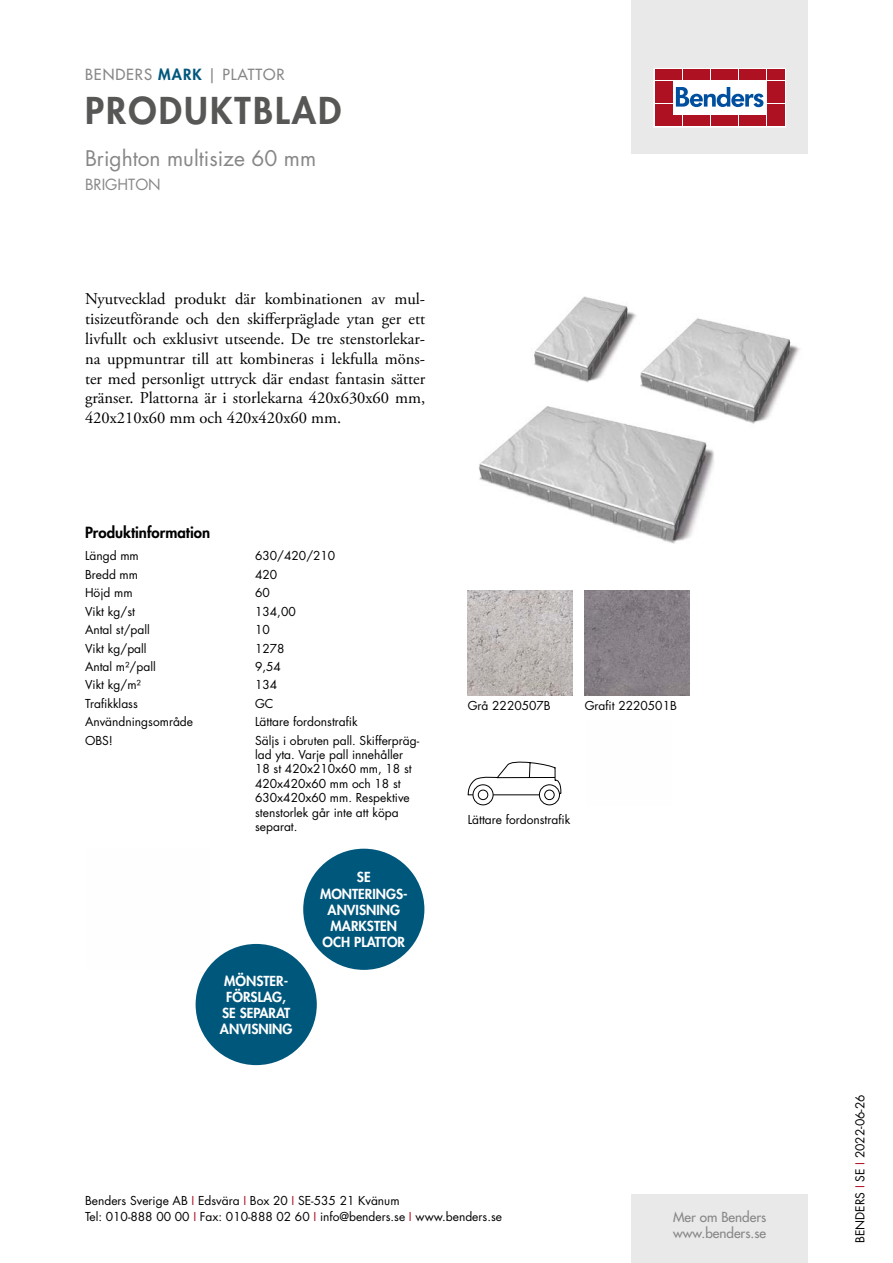
<style>
.page{position:relative;width:893px;height:1263px;background:#fff}
.page>*{position:absolute;margin:0;border:0;box-sizing:border-box;transform-origin:0 0}
.t1{font:800 36px "Futura Std";letter-spacing:.06em;color:#575756}
.t2{font:21px "Futura Std";color:#878787}
.t3{font:16.5px/19.8px "Adobe Garamond Pro";color:#000;text-align:justify}
.t4{font:500 15px "Futura Std";letter-spacing:.06em;color:#878787}
.t5{font:800 15px "Futura Std";color:#000}
.t6{font:15px "Futura Std";color:#878787}
.t7{font:800 13.5px/16.2px "Futura Std";color:#fff;text-align:center}
.t8{font:500 13.5px/16.2px "Futura Std";color:#878787}
.t9{font:12px/14.4px "Futura Std";color:#000}
.s1{font-weight:800;color:#00577c}
.s2{color:#ae1122}
</style>
<div class="page">
<div style="left:631px;top:0;width:177px;height:153px;background:#e9e9e9"></div>
<div style="left:631px;top:1195px;width:177px;height:68px;background:#e9e9e9"></div>
<svg style="left:656px;top:70px;width:128px;height:55px;background:#ebc5ca"></svg>
<div style="left:654px;top:68px;width:132px;height:59px;border:1px solid #fff"></div>
<div style="left:655px;top:70px;width:8px;height:10px;background:#ae1122"></div>
<div style="left:664px;top:70px;width:8px;height:10px;background:#ae1122"></div>
<div style="left:655px;top:81px;width:8px;height:10px;background:#ae1122"></div>
<div style="left:664px;top:81px;width:8px;height:10px;background:#ae1122"></div>
<div style="left:655px;top:93px;width:8px;height:10px;background:#ae1122"></div>
<div style="left:664px;top:93px;width:8px;height:10px;background:#ae1122"></div>
<div style="left:655px;top:104px;width:8px;height:11px;background:#ae1122"></div>
<div style="left:664px;top:104px;width:8px;height:11px;background:#ae1122"></div>
<div style="left:655px;top:116px;width:8px;height:10px;background:#ae1122"></div>
<div style="left:664px;top:116px;width:8px;height:10px;background:#ae1122"></div>
<div style="left:674px;top:70px;width:8px;height:10px;background:#ae1122"></div>
<div style="left:683px;top:70px;width:8px;height:10px;background:#ae1122"></div>
<div style="left:692px;top:70px;width:8px;height:10px;background:#ae1122"></div>
<div style="left:702px;top:70px;width:8px;height:10px;background:#ae1122"></div>
<div style="left:711px;top:70px;width:8px;height:10px;background:#ae1122"></div>
<div style="left:720px;top:70px;width:8px;height:10px;background:#ae1122"></div>
<div style="left:730px;top:70px;width:8px;height:10px;background:#ae1122"></div>
<div style="left:739px;top:70px;width:8px;height:10px;background:#ae1122"></div>
<div style="left:748px;top:70px;width:8px;height:10px;background:#ae1122"></div>
<div style="left:758px;top:70px;width:8px;height:10px;background:#ae1122"></div>
<div style="left:674px;top:116px;width:8px;height:10px;background:#ae1122"></div>
<div style="left:683px;top:116px;width:8px;height:10px;background:#ae1122"></div>
<div style="left:692px;top:116px;width:8px;height:10px;background:#ae1122"></div>
<div style="left:702px;top:116px;width:8px;height:10px;background:#ae1122"></div>
<div style="left:711px;top:116px;width:8px;height:10px;background:#ae1122"></div>
<div style="left:720px;top:116px;width:8px;height:10px;background:#ae1122"></div>
<div style="left:730px;top:116px;width:8px;height:10px;background:#ae1122"></div>
<div style="left:739px;top:116px;width:8px;height:10px;background:#ae1122"></div>
<div style="left:748px;top:116px;width:8px;height:10px;background:#ae1122"></div>
<div style="left:758px;top:116px;width:8px;height:10px;background:#ae1122"></div>
<div style="left:767px;top:70px;width:8px;height:10px;background:#ae1122"></div>
<div style="left:776px;top:70px;width:8px;height:10px;background:#ae1122"></div>
<div style="left:767px;top:81px;width:8px;height:10px;background:#ae1122"></div>
<div style="left:776px;top:81px;width:8px;height:10px;background:#ae1122"></div>
<div style="left:767px;top:93px;width:8px;height:10px;background:#ae1122"></div>
<div style="left:776px;top:93px;width:8px;height:10px;background:#ae1122"></div>
<div style="left:767px;top:104px;width:8px;height:11px;background:#ae1122"></div>
<div style="left:776px;top:104px;width:8px;height:11px;background:#ae1122"></div>
<div style="left:767px;top:116px;width:8px;height:10px;background:#ae1122"></div>
<div style="left:776px;top:116px;width:8px;height:10px;background:#ae1122"></div>
<svg style="left:676px;top:87px;width:87px;height:20px;background:#89add2"></svg>
<div style="left:303px;top:849px;width:121px;height:121px;background:#00577c;border-radius:50%"></div>
<div style="left:196px;top:944px;width:121px;height:121px;background:#00577c;border-radius:50%"></div>
<img style="left:478px;top:296px;width:322px;height:248px">
<img style="left:468px;top:590px;width:105px;height:105px">
<img style="left:585px;top:590px;width:105px;height:105px">
<svg style="left:473px;top:785px;width:20px;height:20px"></svg>
<div style="left:473px;top:784px;width:20px;height:21px;border:1px solid #000;border-radius:50%"></div>
<svg style="left:539px;top:785px;width:20px;height:20px"></svg>
<div style="left:539px;top:784px;width:21px;height:21px;border:1px solid #000;border-radius:50%"></div>
<svg style="left:468px;top:762px;width:93px;height:38px"></svg>
<p class="t4" style="left:85px;top:65px;width:201px">BENDERS <span class="s1">MARK</span> | PLATTOR</p>
<h1 class="t1" style="left:85px;top:87px;width:258px">PRODUKTBLAD</h1>
<h2 class="t2" style="left:85px;top:144px;width:233px">Brighton multisize 60 mm</h2>
<p class="t6" style="left:85px;top:175px;width:77px">BRIGHTON</p>
<p class="t3" style="left:85px;top:290px;width:342px">Nyutvecklad produkt där kombinationen av mul&shy;tisizeutförande och den skifferpräglade ytan ger ett livfullt och exklusivt utseende. De tre stenstorlekar&shy;na uppmuntrar till att kombineras i lekfulla möns&shy;ter med personligt uttryck där endast fantasin sätter gränser. Plattorna är i storlekarna 420x630x60 mm, 420x210x60 mm och 420x420x60 mm.</p>
<p class="t5" style="left:85px;top:522px;width:127px">Produktinformation</p>
<p class="t9" style="left:85px;top:549px;width:55px">Längd mm</p>
<p class="t9" style="left:255px;top:549px;width:82px">630/420/210</p>
<p class="t9" style="left:85px;top:567px;width:55px">Bredd mm</p>
<p class="t9" style="left:255px;top:567px;width:24px">420</p>
<p class="t9" style="left:85px;top:586px;width:49px">Höjd mm</p>
<p class="t9" style="left:255px;top:586px;width:16px">60</p>
<p class="t9" style="left:85px;top:604px;width:51px">Vikt kg/st</p>
<p class="t9" style="left:255px;top:604px;width:42px">134,00</p>
<p class="t9" style="left:85px;top:623px;width:66px">Antal st/pall</p>
<p class="t9" style="left:255px;top:623px;width:16px">10</p>
<p class="t9" style="left:85px;top:641px;width:63px">Vikt kg/pall</p>
<p class="t9" style="left:255px;top:641px;width:31px">1278</p>
<p class="t9" style="left:85px;top:659px;width:72px">Antal m²/pall</p>
<p class="t9" style="left:255px;top:659px;width:27px">9,54</p>
<p class="t9" style="left:85px;top:678px;width:57px">Vikt kg/m²</p>
<p class="t9" style="left:255px;top:678px;width:24px">134</p>
<p class="t9" style="left:85px;top:696px;width:54px">Trafikklass</p>
<p class="t9" style="left:255px;top:696px;width:20px">GC</p>
<p class="t9" style="left:85px;top:715px;width:110px">Användningsområde</p>
<p class="t9" style="left:255px;top:715px;width:104px">Lättare fordonstrafik</p>
<p class="t9" style="left:85px;top:733px;width:29px">OBS!</p>
<p class="t9" style="left:255px;top:733px;width:166px">Säljs i obruten pall. Skifferpräg&shy;lad yta. Varje pall innehåller<br>18 st 420x210x60 mm, 18 st<br>420x420x60 mm och 18 st<br>630x420x60 mm. Respektive stenstorlek går inte att köpa separat.</p>
<p class="t7" style="left:320px;top:869px;width:89px">SE<br>MONTERINGS-<br>ANVISNING<br>MARKSTEN<br>OCH PLATTOR</p>
<p class="t7" style="left:220px;top:972px;width:74px">MÖNSTER-<br>FÖRSLAG,<br>SE SEPARAT<br>ANVISNING</p>
<p class="t9" style="left:468px;top:698px;width:85px">Grå 2220507B</p>
<p class="t9" style="left:585px;top:698px;width:94px">Grafit 2220501B</p>
<p class="t9" style="left:468px;top:812px;width:104px">Lättare fordonstrafik</p>
<p class="t9" style="left:85px;top:1192px;width:418px;line-height:16.5px">Benders Sverige AB <span class="s2">I</span> Edsvära <span class="s2">I</span> Box 20 <span class="s2">I</span> SE-535 21 Kvänum<br>Tel: 010-888 00 00 <span class="s2">I</span> Fax: 010-888 02 60 <span class="s2">I</span> info@benders.se <span class="s2">I</span> www.benders.se</p>
<p class="t8" style="left:673px;top:1209px;width:95px">Mer om Benders www.benders.se</p>
<p class="t9" style="left:853px;top:1243px;width:150px;rotate:-90deg">BENDERS <span class="s2">I</span> SE <span class="s2">I</span> 2022-06-26</p>
</div>
